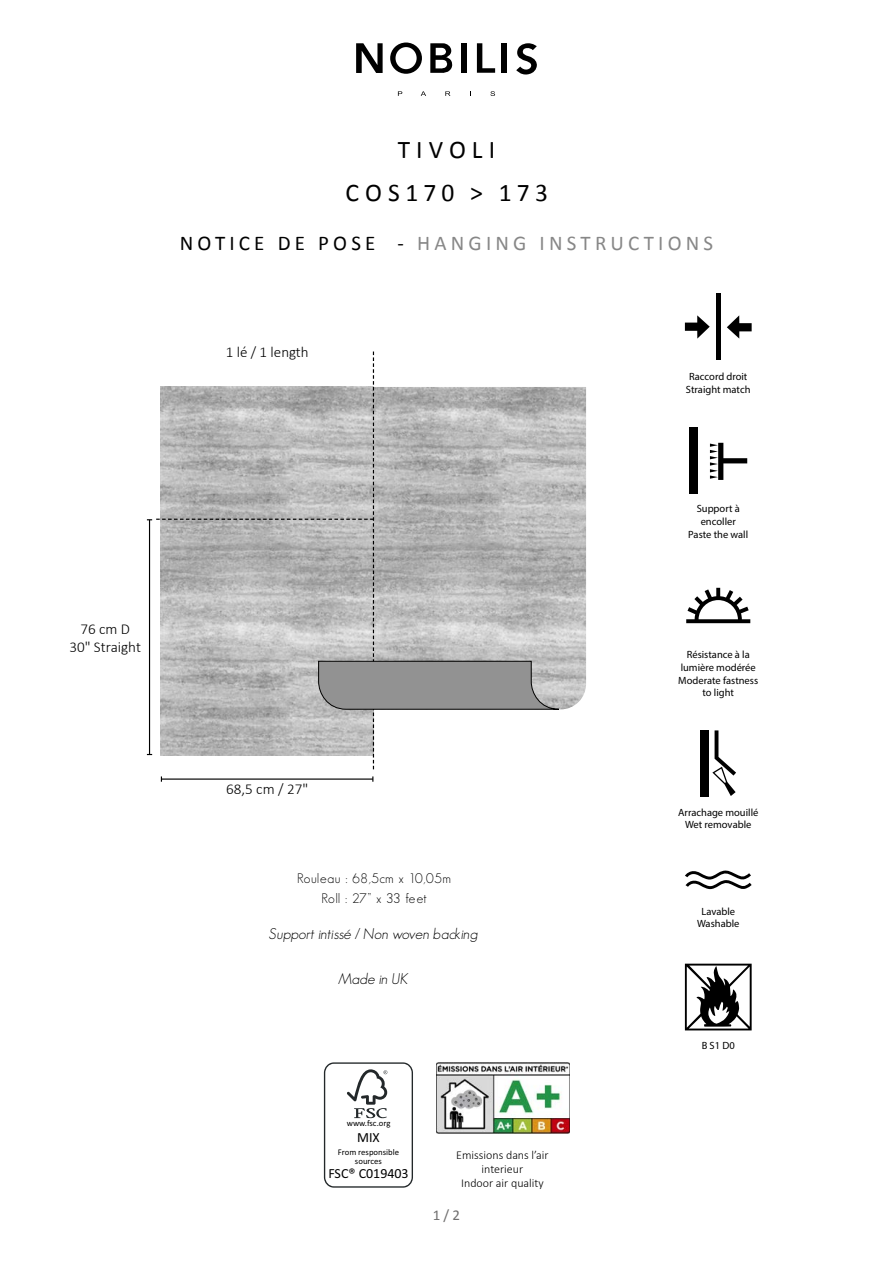
<style>
.page{position:relative;width:893px;height:1263px;background:#fff}
.page>*{position:absolute;margin:0;border:0;box-sizing:border-box;transform-origin:0 0}
.t1{font:25.5px "Calibri";letter-spacing:.2em;color:#000}
.t2{font:25.5px "Calibri";letter-spacing:.23em;color:#000}
.t3{font:21px "Calibri";letter-spacing:.2em;color:#878787}
.t4{font:italic 300 15.15px "Geosans";color:#000}
.t5{font:300 15.15px/18.1px "Calibri";color:#000;text-align:center}
.t6{font:300 15px "Calibri";color:#000}
.t7{font:15px "Calibri";color:#706f6f}
.t8{font:13.95px "Calibri";color:#000}
.t9{font:300 13.5px/20px "Geosans";letter-spacing:.03em;color:#000;text-align:center}
.t10{font:300 12px/14.4px "Calibri";color:#000;text-align:center}
.t11{font:10.5px/12.6px "Myriad Pro";color:#000;text-align:center}
.t12{font:8.7px/8.7px "Calibri";color:#000;text-align:center}
.s1{color:#000}
</style>
<div class="page">
<svg style="left:398px;top:91px;width:4px;height:5px"></svg>
<svg style="left:421px;top:91px;width:5px;height:5px"></svg>
<svg style="left:445px;top:91px;width:5px;height:5px"></svg>
<svg style="left:490px;top:91px;width:5px;height:5px"></svg>
<div style="left:461px;top:43px;width:6px;height:30px;background:#000"></div>
<div style="left:502px;top:43px;width:5px;height:30px;background:#000"></div>
<svg style="left:477px;top:43px;width:18px;height:30px"></svg>
<svg style="left:356px;top:43px;width:27px;height:30px"></svg>
<svg style="left:516px;top:43px;width:21px;height:32px"></svg>
<svg style="left:390px;top:43px;width:32px;height:31px"></svg>
<svg style="left:430px;top:43px;width:22px;height:30px"></svg>
<img style="left:436px;top:1062px;width:133px;height:71px">
<svg style="left:324px;top:1062px;width:89px;height:126px"></svg>
<hr style="left:161px;top:778px;width:212px;height:2px;background:#000">
<img style="left:559px;top:387px;width:27px;height:322px">
<svg style="left:147px;top:351px;width:412px;height:418px"></svg>
<svg style="left:686px;top:588px;width:64px;height:35px"></svg>
<div style="left:700px;top:730px;width:9px;height:66px;background:#000"></div>
<svg style="left:712px;top:730px;width:24px;height:66px"></svg>
<svg style="left:685px;top:315px;width:25px;height:24px"></svg>
<svg style="left:727px;top:315px;width:25px;height:24px"></svg>
<div style="left:716px;top:294px;width:5px;height:66px;background:#000"></div>
<div style="left:689px;top:427px;width:9px;height:67px;background:#000"></div>
<svg style="left:710px;top:443px;width:37px;height:37px"></svg>
<svg style="left:685px;top:964px;width:67px;height:66px"></svg>
<svg style="left:685px;top:870px;width:67px;height:20px"></svg>
<h1 class="t2" style="left:398px;top:133px;width:99px">TIVOLI</h1>
<h1 class="t1" style="left:346px;top:176px;width:204px">COS170 &gt; 173</h1>
<h2 class="t3" style="left:180px;top:230px;width:535px"><span class="s1">NOTICE DE POSE -</span> HANGING INSTRUCTIONS</h2>
<h3 class="t6" style="left:226px;top:343px;width:84px">1 lé / 1 length</h3>
<p class="t11" style="left:686px;top:370px;width:66px">Raccord droit<br>Straight match</p>
<h3 class="t5" style="left:69px;top:619px;width:73px">76 cm D<br>30" Straight</h3>
<h3 class="t5" style="left:226px;top:779px;width:83px">68,5 cm / 27"</h3>
<p class="t9" style="left:297px;top:868px;width:155px">Rouleau : 68,5cm x 10,05m<br>Roll : 27” x 33 feet</p>
<h3 class="t4" style="left:269px;top:925px;width:210px">Support intissé / Non woven backing</h3>
<h3 class="t4" style="left:339px;top:970px;width:71px">Made in UK</h3>
<p class="t12" style="left:347px;top:1119px;width:45px">www.fsc.org</p>
<h3 class="t8" style="left:357px;top:1128px;width:24px">MIX</h3>
<p class="t12" style="left:338px;top:1148px;width:63px">From responsible sources</p>
<h3 class="t8" style="left:328px;top:1165px;width:82px">FSC® C019403</h3>
<p class="t10" style="left:456px;top:1147px;width:94px">Emissions dans l’air interieur<br>Indoor air quality</p>
<h3 class="t7" style="left:433px;top:1206px;width:28px">1/2</h3>
<p class="t11" style="left:688px;top:502px;width:61px">Support à encoller<br>Paste the wall</p>
<p class="t11" style="left:678px;top:648px;width:81px">Résistance à la lumière modérée<br>Moderate fastness to light</p>
<p class="t11" style="left:678px;top:806px;width:82px">Arrachage mouillé<br>Wet removable</p>
<p class="t11" style="left:697px;top:904px;width:44px">Lavable<br>Washable</p>
<p class="t11" style="left:702px;top:1039px;width:35px">B S1 D0</p>
</div>
